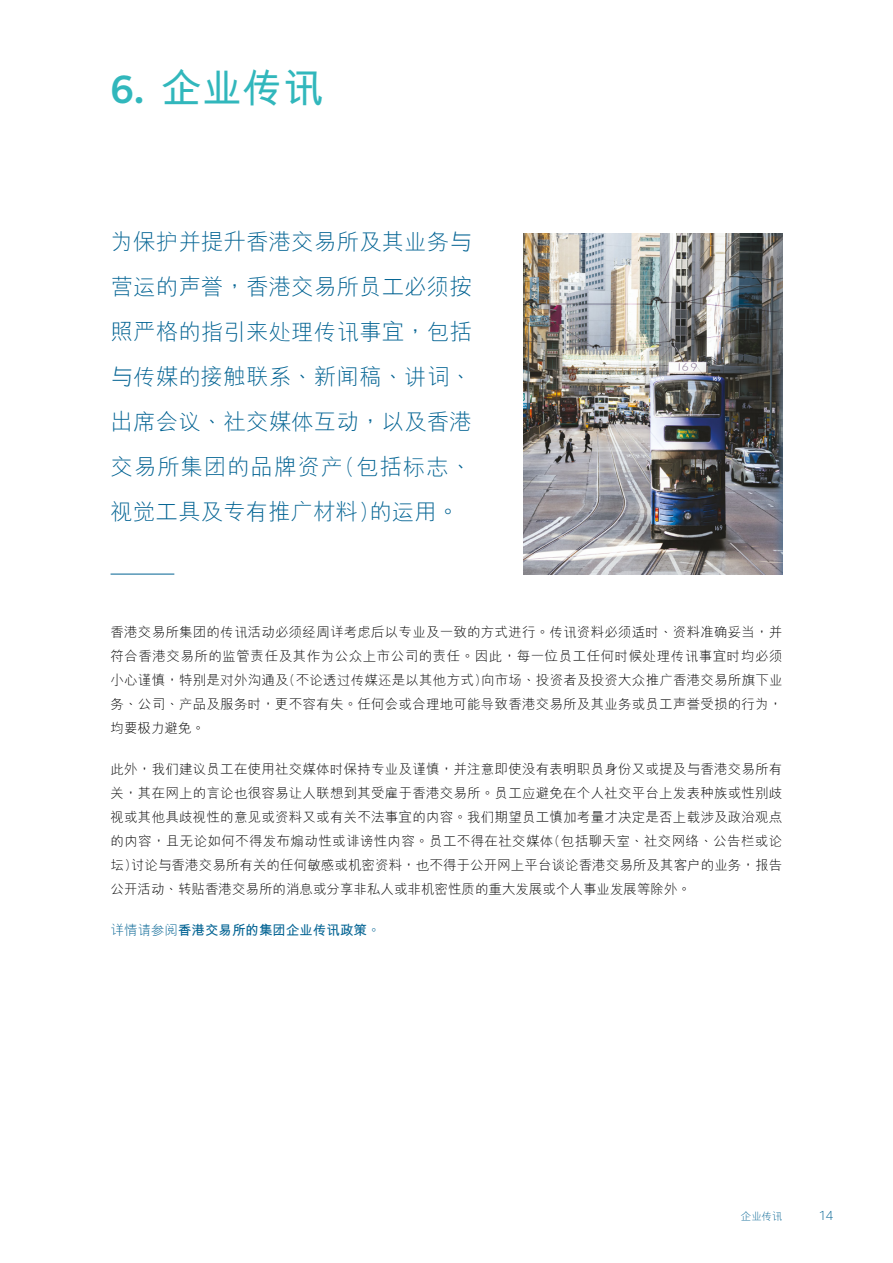
<style>
.page{position:relative;width:893px;height:1263px;background:#fff}
.page>*{position:absolute;margin:0;border:0;box-sizing:border-box;transform-origin:0 0}
.t1{font:700 40.5px "M Hei HKS";color:#31b7bc}
.t2{font:300 22.5px/45px "M Hei HKS";letter-spacing:.005em;color:#006292;text-align:justify}
.t3{font:300 13.5px/24px "M Hei HKS";color:#000;text-align:justify}
.t4{font:700 13.5px "M Hei HKS";color:#006292}
.t5{font:300 13.5px "FS Elliot Pro";color:#006292}
.t6{font:300 10.5px "M Hei HKS";color:#006292}
.s1{font-family:"FS Elliot Pro"}
.s2{font-weight:300}
</style>
<div class="page">
<hr style="left:111px;top:574px;width:63px;height:1px;background:#006292">
<img style="left:523px;top:234px;width:259px;height:340px">
<h1 class="t1" style="left:111px;top:58px;width:215px"><span class="s1">6.</span> 企業傳訊</h1>
<h2 class="t2" style="left:111px;top:218px;width:363px">為保護並提升香港交易所及其業務與營運的聲譽，香港交易所員工必須按照嚴格的指引來處理傳訊事宜，包括與傳媒的接觸聯繫、新聞稿、講詞、出席會議、社交媒體互動，以及香港交易所集團的品牌資產(包括標誌、視覺工具及專有推廣材料)的運用。</h2>
<p class="t3" style="left:111px;top:619px;width:674px">香港交易所集團的傳訊活動必須經周詳考慮後以專業及一致的方式進行。傳訊資料必須適時、資料準確妥當，並符合香港交易所的監管責任及其作為公眾上市公司的責任。因此，每一位員工任何時候處理傳訊事宜時均必須小心謹慎，特別是對外溝通及(不論透過傳媒還是以其他方式)向市場、投資者及投資大眾推廣香港交易所旗下業務、公司、產品及服務時，更不容有失。任何會或合理地可能導致香港交易所及其業務或員工聲譽受損的行為，均要極力避免。</p>
<p class="t3" style="left:111px;top:756px;width:673px">此外，我們建議員工在使用社交媒體時保持專業及謹慎，並注意即使沒有表明職員身份又或提及與香港交易所有關，其在網上的言論也很容易讓人聯想到其受僱於香港交易所。員工應避免在個人社交平台上發表種族或性別歧視或其他具歧視性的意見或資料又或有關不法事宜的內容。我們期望員工慎加考量才決定是否上載涉及政治觀點的內容，且無論如何不得發布煽動性或誹謗性內容。員工不得在社交媒體(包括聊天室、社交網絡、公告欄或論壇)討論與香港交易所有關的任何敏感或機密資料，也不得於公開網上平台談論香港交易所及其客戶的業務，報告公開活動、轉貼香港交易所的消息或分享非私人或非機密性質的重大發展或個人事業發展等除外。</p>
<p class="t4" style="left:111px;top:920px;width:272px"><span class="s2">詳情請參閱</span>香港交易所的集團企業傳訊政策<span class="s2">。</span></p>
<p class="t6" style="left:741px;top:1209px;width:43px">企業傳訊</p>
<p class="t5" style="left:819px;top:1207px;width:16px">14</p>
</div>
